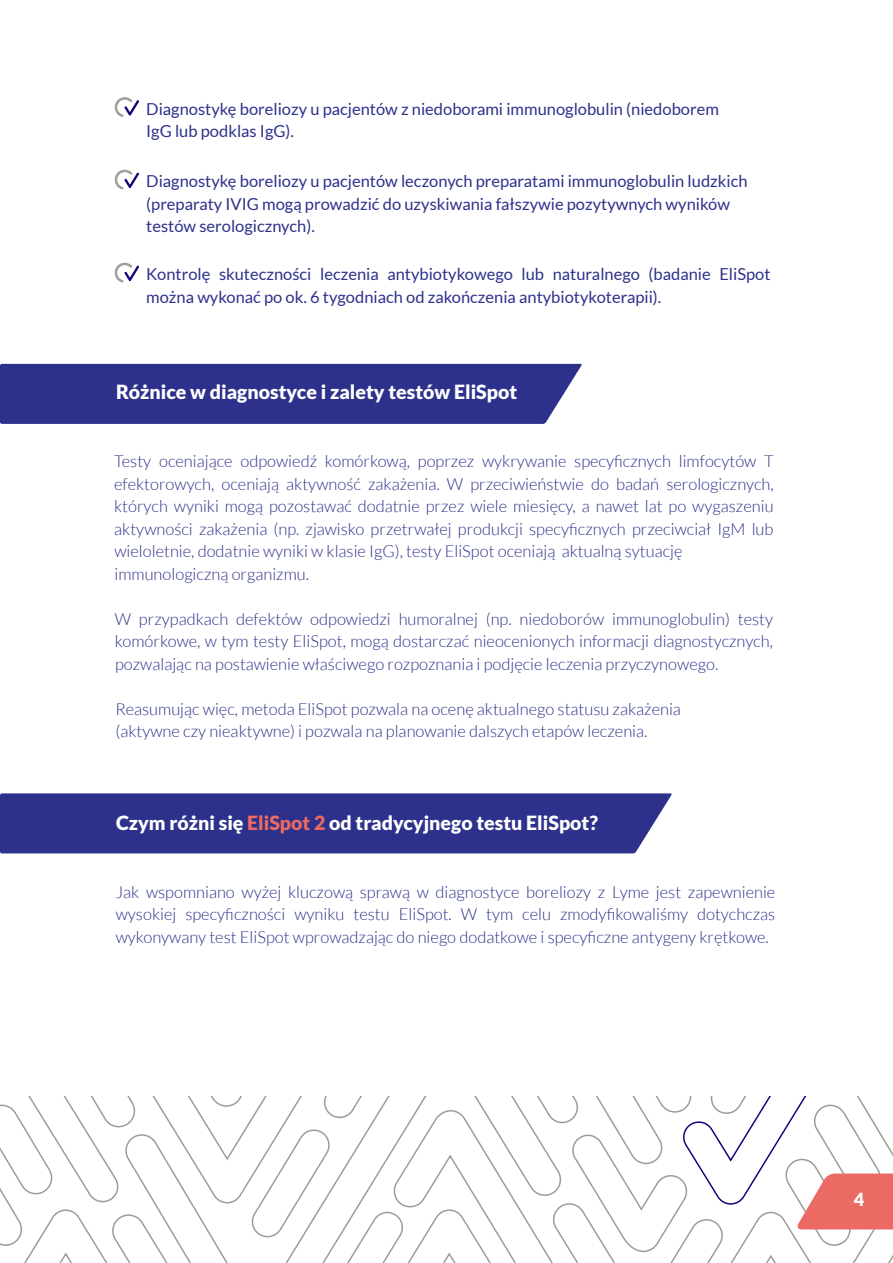
<style>
.page{position:relative;width:893px;height:1263px;background:#fff}
.page>*{position:absolute;margin:0;border:0;box-sizing:border-box;transform-origin:0 0}
.t1{font:900 19.5px "Lato";color:#fff}
.t2{font:900 18px "Lato";color:#fff}
.t3{font:300 16.5px/22.5px "Lato";color:#2d318b}
.t4{font:16.5px/22.5px "Lato";color:#2d318b}
.s1{color:#eb6a63}
</style>
<div class="page">
<svg style="left:115px;top:170px;width:24px;height:19px"></svg>
<svg style="left:115px;top:263px;width:24px;height:19px"></svg>
<svg style="left:115px;top:97px;width:24px;height:20px"></svg>
<div style="left:0;top:364px;width:582px;height:60px;background:#2d318b"></div>
<div style="left:0;top:793px;width:672px;height:60px;background:#2d318b"></div>
<svg style="left:0;top:1096px;width:893px;height:167px"></svg>
<p class="t4" style="left:146px;top:97px;width:574px">Diagnostykę boreliozy u pacjentów z niedoborami immunoglobulin (niedoborem<br>IgG lub podklas IgG).</p>
<p class="t4" style="left:146px;top:170px;width:603px">Diagnostykę boreliozy u pacjentów leczonych preparatami immunoglobulin ludzkich (preparaty IVIG mogą prowadzić do uzyskiwania fałszywie pozytywnych wyników testów serologicznych).</p>
<p class="t4" style="left:146px;top:263px;width:626px">Kontrolę skuteczności leczenia antybiotykowego lub naturalnego (badanie EliSpot można wykonać po ok. 6 tygodniach od zakończenia antybiotykoterapii).</p>
<p class="t1" style="left:116px;top:380px;width:403px">Różnice w diagnostyce i zalety testów EliSpot</p>
<p class="t3" style="left:114px;top:450px;width:661px">Testy oceniające odpowiedź komórkową, poprzez wykrywanie specyficznych limfocytów T efektorowych, oceniają aktywność zakażenia. W przeciwieństwie do badań serologicznych, których wyniki mogą pozostawać dodatnie przez wiele miesięcy, a nawet lat po wygaszeniu aktywności zakażenia (np. zjawisko przetrwałej produkcji specyficznych przeciwciał IgM lub wieloletnie, dodatnie wyniki w klasie IgG), testy EliSpot oceniają aktualną sytuację immunologiczną organizmu.</p>
<p class="t3" style="left:115px;top:608px;width:660px;text-align:justify">W przypadkach defektów odpowiedzi humoralnej (np. niedoborów immunoglobulin) testy komórkowe, w tym testy EliSpot, mogą dostarczać nieocenionych informacji diagnostycznych, pozwalając na postawienie właściwego rozpoznania i podjęcie leczenia przyczynowego.</p>
<p class="t3" style="left:115px;top:698px;width:567px">Reasumując więc, metoda EliSpot pozwala na ocenę aktualnego statusu zakażenia (aktywne czy nieaktywne) i pozwala na planowanie dalszych etapów leczenia.</p>
<p class="t1" style="left:116px;top:811px;width:483px">Czym różni się <span class="s1">EliSpot 2</span> od tradycyjnego testu EliSpot?</p>
<p class="t3" style="left:116px;top:881px;width:661px;text-align:justify">Jak wspomniano wyżej kluczową sprawą w diagnostyce boreliozy z Lyme jest zapewnienie wysokiej specyficzności wyniku testu EliSpot. W tym celu zmodyfikowaliśmy dotychczas wykonywany test EliSpot wprowadzając do niego dodatkowe i specyficzne antygeny krętkowe.</p>
<p class="t2" style="left:854px;top:1189px;width:12px">4</p>
</div>
